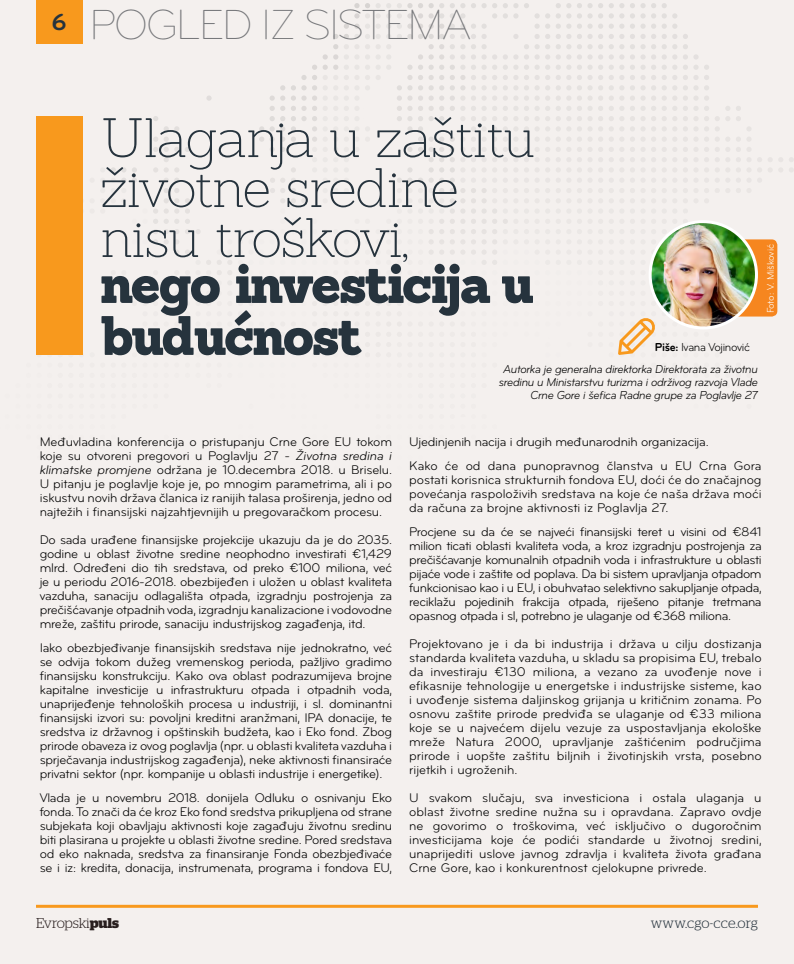
<style>
.page{position:relative;width:794px;height:964px;background:#f4f0ee}
.page>*{position:absolute;margin:0;border:0;box-sizing:border-box;transform-origin:0 0}
.t1{font:200 54.1px/50px "Sanchez";letter-spacing:-.03em;color:#26333d}
.t2{font:900 54.1px/52px "Sanchez";letter-spacing:-.045em;color:#26333d}
.t3{font:300 43.6px "Bryant Pro";letter-spacing:-.06em;color:#77787b}
.t4{font:700 24px "Bryant Pro";color:#26333d}
.t5{font:300 14.2px "Stag";color:#26333d}
.t6{font:300 14.2px "Stag";letter-spacing:-.015em;color:#281e1e}
.t7{font:13px/14px "Bryant Pro";letter-spacing:-.02em;color:#000;text-align:justify}
.t8{font:italic 12px/13px "Bryant Pro";letter-spacing:-.03em;color:#000;text-align:right;scale:.96 1}
.t9{font:12px "Bryant Pro";letter-spacing:-.03em;color:#000;scale:.96 1}
.t10{font:10px "Bryant Pro";letter-spacing:-.01em;color:#fff}
.s1{font-weight:700}
.s2{font-style:italic}
</style>
<div class="page">
<div style="left:724px;top:239px;width:53px;height:77px;background:#f6861f;border-radius:6px"></div>
<svg style="left:630px;top:3px;width:15px;height:128px"></svg>
<svg style="left:651px;top:3px;width:26px;height:128px"></svg>
<svg style="left:683px;top:34px;width:15px;height:97px"></svg>
<svg style="left:503px;top:137px;width:15px;height:87px"></svg>
<svg style="left:524px;top:137px;width:47px;height:45px"></svg>
<svg style="left:577px;top:137px;width:15px;height:45px"></svg>
<svg style="left:407px;top:147px;width:5px;height:5px"></svg>
<svg style="left:206px;top:96px;width:6px;height:5px"></svg>
<svg style="left:577px;top:3px;width:15px;height:128px"></svg>
<svg style="left:598px;top:3px;width:26px;height:128px"></svg>
<svg style="left:153px;top:209px;width:5px;height:35px"></svg>
<svg style="left:704px;top:137px;width:26px;height:45px"></svg>
<svg style="left:736px;top:106px;width:15px;height:25px"></svg>
<svg style="left:757px;top:157px;width:37px;height:25px"></svg>
<svg style="left:736px;top:137px;width:15px;height:45px"></svg>
<svg style="left:704px;top:65px;width:26px;height:66px"></svg>
<svg style="left:513px;top:34px;width:5px;height:5px"></svg>
<svg style="left:503px;top:55px;width:15px;height:76px"></svg>
<svg style="left:503px;top:3px;width:15px;height:15px"></svg>
<svg style="left:291px;top:34px;width:47px;height:97px"></svg>
<svg style="left:259px;top:85px;width:26px;height:46px"></svg>
<svg style="left:259px;top:137px;width:26px;height:15px"></svg>
<svg style="left:397px;top:3px;width:15px;height:36px"></svg>
<svg style="left:397px;top:65px;width:15px;height:66px"></svg>
<svg style="left:418px;top:3px;width:26px;height:128px"></svg>
<svg style="left:450px;top:3px;width:15px;height:118px"></svg>
<svg style="left:471px;top:3px;width:26px;height:262px"></svg>
<svg style="left:450px;top:137px;width:15px;height:117px"></svg>
<svg style="left:418px;top:137px;width:26px;height:117px"></svg>
<svg style="left:397px;top:167px;width:15px;height:16px"></svg>
<svg style="left:344px;top:3px;width:47px;height:97px"></svg>
<svg style="left:291px;top:137px;width:26px;height:66px"></svg>
<svg style="left:270px;top:178px;width:15px;height:25px"></svg>
<svg style="left:217px;top:260px;width:15px;height:25px"></svg>
<svg style="left:164px;top:126px;width:15px;height:5px"></svg>
<svg style="left:185px;top:147px;width:5px;height:5px"></svg>
<svg style="left:153px;top:137px;width:5px;height:15px"></svg>
<svg style="left:153px;top:168px;width:5px;height:4px"></svg>
<svg style="left:153px;top:116px;width:5px;height:5px"></svg>
<svg style="left:185px;top:198px;width:16px;height:36px"></svg>
<svg style="left:185px;top:250px;width:26px;height:15px"></svg>
<svg style="left:164px;top:137px;width:15px;height:117px"></svg>
<svg style="left:82px;top:167px;width:1px;height:47px"></svg>
<svg style="left:132px;top:167px;width:5px;height:16px"></svg>
<svg style="left:111px;top:167px;width:15px;height:16px"></svg>
<svg style="left:524px;top:3px;width:47px;height:128px"></svg>
<img style="left:650px;top:222px;width:106px;height:106px;border-radius:53px">
<div style="left:648px;top:220px;width:110px;height:109px;border:3px solid #fff;border-radius:50%"></div>
<svg style="left:598px;top:137px;width:100px;height:218px"></svg>
<div style="left:36px;top:116px;width:46px;height:239px;background:#f8991d"></div>
<hr style="left:36px;top:905px;width:722px;height:3px;background:#f8991d">
<div style="left:36px;top:0;width:46px;height:44px;background:#f8991d"></div>
<h3 class="t4" style="left:52px;top:9px;width:17px">6</h3>
<h2 class="t3" style="left:89px;top:2px;width:384px">POGLED IZ SISTEMA</h2>
<h1 class="t1" style="left:100px;top:113px;width:437px">Ulaganja u zaštitu životne sredine nisu troškovi,</h1>
<h1 class="t2" style="left:100px;top:257px;width:436px">nego investicija u budućnost</h1>
<p class="t9" style="left:655px;top:341px;width:100px"><span class="s1">Piše:</span> Ivana Vojinović</p>
<p class="t8" style="left:499px;top:363px;width:271px">Autorka je generalna direktorka Direktorata za životnu sredinu u Ministarstvu turizma i održivog razvoja Vlade<br>Crne Gore i šefica Radne grupe za Poglavlje 27</p>
<p class="t10" style="left:765px;top:313px;width:71px;rotate:-90deg">Foto: V. Mišković</p>
<p class="t7" style="left:40px;top:435px;width:354px">Međuvladina konferencija o pristupanju Crne Gore EU tokom koje su otvoreni pregovori u Poglavlju 27 - <span class="s2">Životna sredina i klimatske promjene</span> održana je 10.decembra 2018. u Briselu.<br>U pitanju je poglavlje koje je, po mnogim parametrima, ali i po iskustvu novih država članica iz ranijih talasa proširenja, jedno od najtežih i finansijski najzahtjevnijih u pregovaračkom procesu.</p>
<p class="t7" style="left:40px;top:533px;width:354px">Do sada urađene finansijske projekcije ukazuju da je do 2035. godine u oblast životne sredine neophodno investirati €1,429 mlrd. Određeni dio tih sredstava, od preko €100 miliona, već je u periodu 2016-2018. obezbijeđen i uložen u oblast kvaliteta vazduha, sanaciju odlagališta otpada, izgradnju postrojenja za prečišćavanje otpadnih voda, izgradnju kanalizacione i vodovodne mreže, zaštitu prirode, sanaciju industrijskog zagađenja, itd.</p>
<p class="t7" style="left:40px;top:641px;width:354px">Iako obezbjeđivanje finansijskih sredstava nije jednokratno, već se odvija tokom dužeg vremenskog perioda, pažljivo gradimo finansijsku konstrukciju. Kako ova oblast podrazumijeva brojne kapitalne investicije u infrastrukturu otpada i otpadnih voda, unaprijeđenje tehnoloških procesa u industriji, i sl. dominantni finansijski izvori su: povoljni kreditni aranžmani, IPA donacije, te sredstva iz državnog i opštinskih budžeta, kao i Eko fond. Zbog prirode obaveza iz ovog poglavlja (npr. u oblasti kvaliteta vazduha i sprječavanja industrijskog zagađenja), neke aktivnosti finansiraće privatni sektor (npr. kompanije u oblasti industrije i energetike).</p>
<p class="t7" style="left:40px;top:791px;width:354px">Vlada je u novembru 2018. donijela Odluku o osnivanju Eko fonda. To znači da će kroz Eko fond sredstva prikupljena od strane subjekata koji obavljaju aktivnosti koje zagađuju životnu sredinu biti plasirana u projekte u oblasti životne sredine. Pored sredstava od eko naknada, sredstva za finansiranje Fonda obezbjeđivaće se i iz: kredita, donacija, instrumenata, programa i fondova EU,</p>
<p class="t6" style="left:36px;top:915px;width:85px">Evropski<span class="s1">puls</span></p>
<p class="t7" style="left:409px;top:430px;width:354px;line-height:24px">Ujedinjenih nacija i drugih međunarodnih organizacija.<br>Kako će od dana punopravnog članstva u EU Crna Gora</p>
<p class="t7" style="left:409px;top:473px;width:354px">postati korisnica strukturnih fondova EU, doći će do značajnog povećanja raspoloživih sredstava na koje će naša država moći da računa za brojne aktivnosti iz Poglavlja 27.</p>
<p class="t7" style="left:409px;top:525px;width:354px">Procjene su da će se najveći finansijski teret u visini od €841 milion ticati oblasti kvaliteta voda, a kroz izgradnju postrojenja za prečišćavanje komunalnih otpadnih voda i infrastrukture u oblasti pijaće vode i zaštite od poplava. Da bi sistem upravljanja otpadom funkcionisao kao i u EU, i obuhvatao selektivno sakupljanje otpada, reciklažu pojedinih frakcija otpada, riješeno pitanje tretmana opasnog otpada i sl, potrebno je ulaganje od €368 miliona.</p>
<p class="t7" style="left:409px;top:637px;width:354px">Projektovano je i da bi industrija i država u cilju dostizanja standarda kvaliteta vazduha, u skladu sa propisima EU, trebalo da investiraju €130 miliona, a vezano za uvođenje nove i efikasnije tehnologije u energetske i industrijske sisteme, kao i uvođenje sistema daljinskog grijanja u kritičnim zonama. Po osnovu zaštite prirode predviđa se ulaganje od €33 miliona koje se u najvećem dijelu vezuje za uspostavljanja ekološke mreže Natura 2000, upravljanje zaštićenim područjima prirode i uopšte zaštitu biljnih i životinjskih vrsta, posebno rijetkih i ugroženih.</p>
<p class="t7" style="left:409px;top:791px;width:354px">U svakom slučaju, sva investiciona i ostala ulaganja u oblast životne sredine nužna su i opravdana. Zapravo ovdje ne govorimo o troškovima, već isključivo o dugoročnim investicijama koje će podići standarde u životnoj sredini, unaprijediti uslove javnog zdravlja i kvaliteta života građana Crne Gore, kao i konkurentnost cjelokupne privrede.</p>
<p class="t5" style="left:650px;top:915px;width:109px">www.cgo-cce.org</p>
</div>
